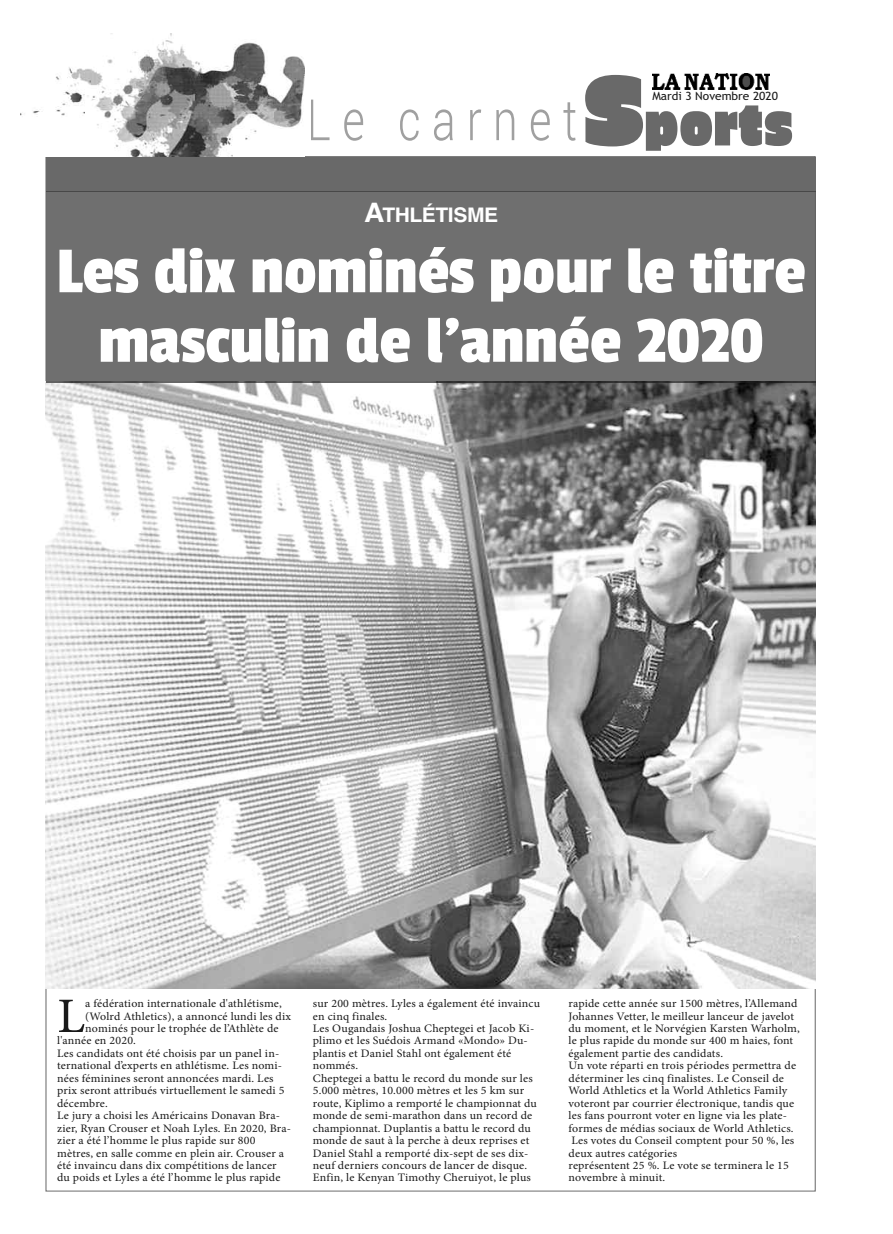
<style>
.page{position:relative;width:893px;height:1234px;background:#fff}
.page>*{position:absolute;margin:0;border:0;box-sizing:border-box;transform-origin:0 0}
.t1{font:68.4px/69.4px "Passion One";color:#fff;text-align:center;scale:1.05 1}
.t2{font:57px "Erica One";color:#696969;scale:.89 1}
.t3{font:49.65px "Minion Pro";color:#191919;scale:1.05 1}
.t4{font:700 20.1px "Helvetica";letter-spacing:-.02em;color:#fff;scale:1.05 1}
.t5{font:11.4px/12.5px "Minion Pro";letter-spacing:.015em;color:#191919;scale:1.05 1}
.t6{font:11.4px "Trebuchet MS";color:#191919;scale:1.05 1}
.s1{font-size:26.7px}
.s2{font-size:100.65px}
</style>
<div class="page">
<svg style="left:311px;top:100px;width:265px;height:41px"></svg>
<div style="left:46px;top:157px;width:769px;height:34px;background:#696969"></div>
<img style="left:652px;top:73px;width:117px;height:16px">
<img style="left:20px;top:33px;width:285px;height:123px">
<img style="left:46px;top:381px;width:769px;height:607px">
<svg style="left:815px;top:191px;width:1px;height:191px"></svg>
<div style="left:46px;top:192px;width:769px;height:189px;background:#6f6f6f"></div>
<hr style="left:46px;top:191px;width:769px;height:1px;background:#484848">
<h3 class="t4" style="left:364px;top:203px;width:129px"><span class="s1">A</span>THLÉTISME</h3>
<h2 class="t2" style="left:582px;top:80px;width:238px"><span class="s2">S</span>ports</h2>
<p class="t6" style="left:652px;top:90px;width:121px">Mardi 3 Novembre 2020</p>
<h1 class="t1" style="left:56px;top:236px;width:715px">Les dix nominés pour le titre masculin de l'année 2020</h1>
<h3 class="t3" style="left:57px;top:996px;width:28px">L</h3>
<p class="t5" style="left:85px;top:997px;width:189px">a fédération internationale d'athlétisme,</p>
<p class="t5" style="left:85px;top:1010px;width:198px">(Wolrd Athletics), a annoncé lundi les dix</p>
<p class="t5" style="left:85px;top:1022px;width:186px">nominés pour le trophée de l’Athlète de</p>
<p class="t5" style="left:57px;top:1035px;width:77px">l'année en 2020.</p>
<p class="t5" style="left:57px;top:1047px;width:213px">Les candidats ont été choisis par un panel in-</p>
<p class="t5" style="left:57px;top:1060px;width:216px">ternational d’experts en athlétisme. Les nomi-</p>
<p class="t5" style="left:57px;top:1072px;width:208px">nées féminines seront annoncées mardi. Les</p>
<p class="t5" style="left:57px;top:1085px;width:218px">prix seront attribués virtuellement le samedi 5</p>
<p class="t5" style="left:57px;top:1097px;width:50px">décembre.</p>
<p class="t5" style="left:57px;top:1109px;width:214px">Le jury a choisi les Américains Donavan Bra-</p>
<p class="t5" style="left:57px;top:1122px;width:224px">zier, Ryan Crouser et Noah Lyles. En 2020, Bra-</p>
<p class="t5" style="left:57px;top:1134px;width:190px">zier a été l’homme le plus rapide sur 800</p>
<p class="t5" style="left:57px;top:1147px;width:218px">mètres, en salle comme en plein air. Crouser a</p>
<p class="t5" style="left:57px;top:1159px;width:211px">été invaincu dans dix compétitions de lancer</p>
<p class="t5" style="left:57px;top:1172px;width:214px">du poids et Lyles a été l’homme le plus rapide</p>
<p class="t5" style="left:313px;top:997px;width:218px">sur 200 mètres. Lyles a également été invaincu en cinq finales.<br>Les Ougandais Joshua Cheptegei et Jacob Ki&shy;plimo et les Suédois Armand «Mondo» Du&shy;plantis et Daniel Stahl ont également été nommés.<br>Cheptegei a battu le record du monde sur les 5.000 mètres, 10.000 mètres et les 5 km sur route, Kiplimo a remporté le championnat du monde de semi-marathon dans un record de championnat. Duplantis a battu le record du monde de saut à la perche à deux reprises et Daniel Stahl a remporté dix-sept de ses dix&shy;neuf derniers concours de lancer de disque.<br>Enfin, le Kenyan Timothy Cheruiyot, le plus</p>
<p class="t5" style="left:569px;top:997px;width:222px">rapide cette année sur 1500 mètres, l’Allemand Johannes Vetter, le meilleur lanceur de javelot du moment, et le Norvégien Karsten Warholm, le plus rapide du monde sur 400 m haies, font également partie des candidats.<br>Un vote réparti en trois périodes permettra de déterminer les cinq finalistes. Le Conseil de World Athletics et la World Athletics Family voteront par courrier électronique, tandis que les fans pourront voter en ligne via les plate&shy;formes de médias sociaux de World Athletics.<br>Les votes du Conseil comptent pour 50 %, les deux autres catégories<br>représentent 25 %. Le vote se terminera le 15 novembre à minuit.</p>
</div>
